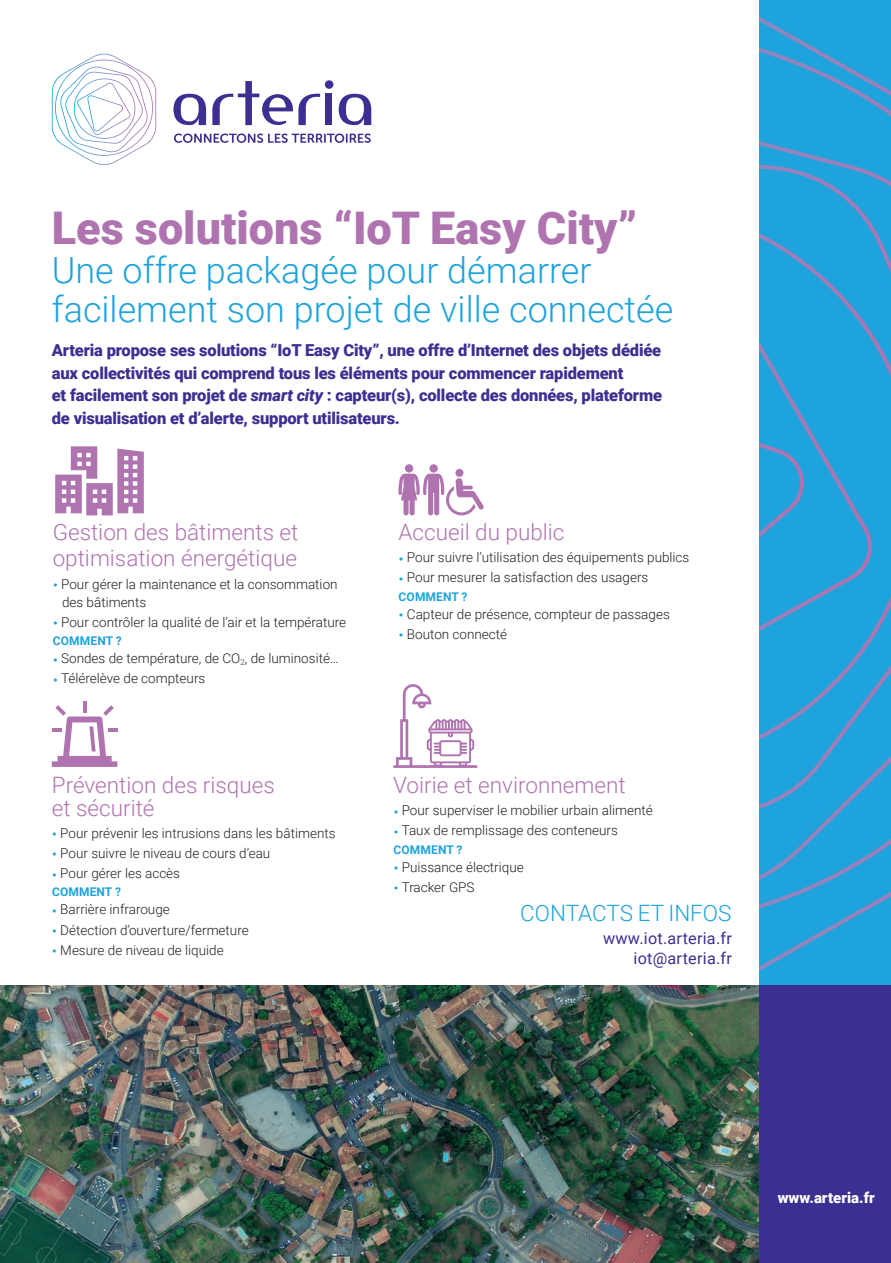
<style>
.page{position:relative;width:891px;height:1263px;background:#fff}
.page>*{position:absolute;margin:0;border:0;box-sizing:border-box;transform-origin:0 0}
.t1{font:900 45px "Roboto";color:#af74af}
.t2{font:300 36px/39px "Roboto";color:#1ea3dc}
.t3{font:300 22.5px/26.7px "Roboto";color:#af74af}
.t4{font:300 22.5px "Roboto";color:#1ea3dc}
.t5{font:900 16.5px/22.5px "Roboto";letter-spacing:-.01em;color:#3c2f92}
.t6{font:16.2px/19.2px "Roboto";letter-spacing:.015em;color:#3c2f92;text-align:right}
.t7{font:900 15px "Roboto";color:#fff}
.t8{font:300 13.5px/18px "Roboto";color:#231f20}
.t9{font:700 12px "Roboto";letter-spacing:.01em;color:#1ea3dc}
.s1{font-style:italic}
.s2{font-weight:500;color:#1ea3dc}
</style>
<div class="page">
<img style="left:0;top:986px;width:759px;height:277px">
<svg style="left:759px;top:0;width:132px;height:986px;background:#27a0d9"></svg>
<svg style="left:759px;top:240px;width:116px;height:497px;background:#26a0d9"></svg>
<svg style="left:759px;top:358px;width:46px;height:344px;background:#27a0d9"></svg>
<div style="left:759px;top:986px;width:132px;height:277px;background:#3c2f92"></div>
<svg style="left:174px;top:133px;width:197px;height:10px"></svg>
<svg style="left:173px;top:94px;width:33px;height:31px"></svg>
<svg style="left:339px;top:94px;width:32px;height:31px"></svg>
<svg style="left:212px;top:80px;width:121px;height:45px"></svg>
<svg style="left:52px;top:54px;width:104px;height:111px"></svg>
<div style="left:429px;top:464px;width:9px;height:9px;background:#af74af;border-radius:50%"></div>
<div style="left:455px;top:469px;width:8px;height:8px;background:#af74af;border-radius:50%"></div>
<svg style="left:398px;top:474px;width:86px;height:41px"></svg>
<div style="left:405px;top:464px;width:8px;height:9px;background:#af74af;border-radius:50%"></div>
<svg style="left:55px;top:446px;width:89px;height:69px"></svg>
<hr style="left:83px;top:701px;width:4px;height:12px;background:#af74af">
<svg style="left:52px;top:705px;width:65px;height:62px"></svg>
<svg style="left:393px;top:684px;width:84px;height:84px"></svg>
<h1 class="t1" style="left:52px;top:197px;width:587px">Les solutions “IoT Easy City”</h1>
<h2 class="t2" style="left:52px;top:249px;width:623px">Une offre packagée pour démarrer facilement son projet de ville connectée</h2>
<p class="t5" style="left:52px;top:338px;width:612px">Arteria propose ses solutions “IoT Easy City”, une offre d’Internet des objets dédiée aux collectivités qui comprend tous les éléments pour commencer rapidement<br>et facilement son projet de <span class="s1">smart city</span> : capteur(s), collecte des données, plateforme de visualisation et d’alerte, support utilisateurs.</p>
<h3 class="t3" style="left:53px;top:517px;width:247px">Gestion des bâtiments et optimisation énergétique</h3>
<p class="t8" style="left:62px;top:574px;width:277px;text-indent:-9px"><span class="s2">•</span> Pour gérer la maintenance et la consommation des bâtiments</p>
<p class="t8" style="left:53px;top:612px;width:294px"><span class="s2">•</span> Pour contrôler la qualité de l’air et la température</p>
<p class="t9" style="left:53px;top:632px;width:70px">COMMENT ?</p>
<p class="t8" style="left:53px;top:649px;width:287px"><span class="s2">•</span> Sondes de température, de CO<sub>2</sub>, de luminosité…</p>
<p class="t8" style="left:53px;top:669px;width:154px"><span class="s2">•</span> Télérelève de compteurs</p>
<h3 class="t3" style="left:52px;top:773px;width:224px;line-height:22.5px">Prévention des risques et sécurité</h3>
<p class="t8" style="left:52px;top:823px;width:285px"><span class="s2">•</span> Pour prévenir les intrusions dans les bâtiments</p>
<p class="t8" style="left:52px;top:844px;width:220px"><span class="s2">•</span> Pour suivre le niveau de cours d’eau</p>
<p class="t8" style="left:52px;top:864px;width:129px"><span class="s2">•</span> Pour gérer les accès</p>
<p class="t9" style="left:52px;top:884px;width:70px">COMMENT ?</p>
<p class="t8" style="left:52px;top:900px;width:119px"><span class="s2">•</span> Barrière infrarouge</p>
<p class="t8" style="left:52px;top:920px;width:198px"><span class="s2">•</span> Détection d’ouverture/fermeture</p>
<p class="t8" style="left:52px;top:940px;width:173px"><span class="s2">•</span> Mesure de niveau de liquide</p>
<h3 class="t3" style="left:398px;top:518px;width:168px">Accueil du public</h3>
<p class="t8" style="left:399px;top:548px;width:292px"><span class="s2">•</span> Pour suivre l’utilisation des équipements publics</p>
<p class="t8" style="left:399px;top:568px;width:251px"><span class="s2">•</span> Pour mesurer la satisfaction des usagers</p>
<p class="t9" style="left:399px;top:588px;width:70px">COMMENT ?</p>
<p class="t8" style="left:399px;top:604px;width:272px"><span class="s2">•</span> Capteur de présence, compteur de passages</p>
<p class="t8" style="left:399px;top:624px;width:110px"><span class="s2">•</span> Bouton connecté</p>
<h3 class="t3" style="left:393px;top:771px;width:234px">Voirie et environnement</h3>
<p class="t8" style="left:394px;top:801px;width:261px"><span class="s2">•</span> Pour superviser le mobilier urbain alimenté</p>
<p class="t8" style="left:394px;top:821px;width:226px"><span class="s2">•</span> Taux de remplissage des conteneurs</p>
<p class="t9" style="left:393px;top:841px;width:70px">COMMENT ?</p>
<p class="t8" style="left:394px;top:857px;width:132px"><span class="s2">•</span> Puissance électrique</p>
<p class="t8" style="left:394px;top:878px;width:82px"><span class="s2">•</span> Tracker GPS</p>
<h3 class="t4" style="left:520px;top:897px;width:213px">CONTACTS ET INFOS</h3>
<p class="t6" style="left:603px;top:928px;width:130px">www.iot.arteria.fr iot@arteria.fr</p>
<p class="t7" style="left:778px;top:1187px;width:99px">www.arteria.fr</p>
</div>
